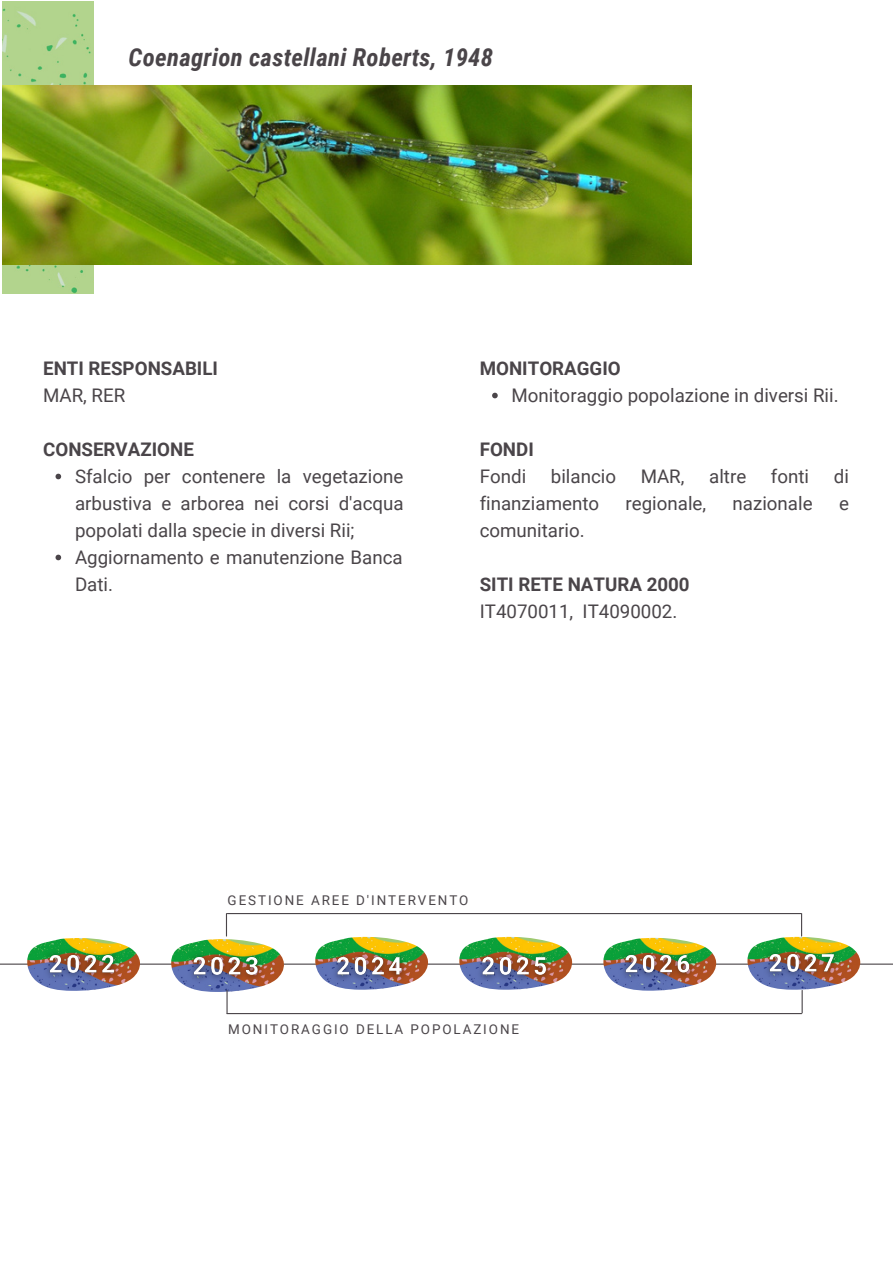
<style>
.page{position:relative;width:893px;height:1264px;background:#fff}
.page>*{position:absolute;margin:0;border:0;box-sizing:border-box;transform-origin:0 0}
.t1{font:italic 700 24.75px "Roboto Condensed";letter-spacing:.015em;color:#4a4549}
.t2{font:18.75px/27px "Roboto";color:#4a4549}
.t3{font:700 18.75px "Roboto";color:#4a4549}
.t4{font:13.5px "Roboto";letter-spacing:.145em;color:#4a4549}
</style>
<div class="page">
<svg style="left:55px;top:473px;width:6px;height:6px"></svg>
<svg style="left:55px;top:554px;width:6px;height:6px"></svg>
<hr style="left:0;top:963px;width:892px;height:1px;background:#4a4549">
<img style="left:27px;top:938px;width:113px;height:53px">
<img style="left:171px;top:939px;width:113px;height:53px">
<img style="left:315px;top:936px;width:113px;height:46px">
<img style="left:459px;top:936px;width:113px;height:46px">
<img style="left:39px;top:939px;width:90px;height:50px">
<img style="left:183px;top:941px;width:90px;height:50px">
<img style="left:327px;top:941px;width:90px;height:49px">
<img style="left:471px;top:941px;width:90px;height:49px">
<img style="left:603px;top:937px;width:113px;height:53px">
<img style="left:614px;top:939px;width:91px;height:50px">
<svg style="left:492px;top:393px;width:5px;height:5px"></svg>
<img style="left:747px;top:936px;width:113px;height:53px">
<img style="left:758px;top:938px;width:91px;height:50px">
<svg style="left:226px;top:913px;width:1px;height:23px"></svg>
<svg style="left:801px;top:913px;width:1px;height:23px"></svg>
<hr style="left:227px;top:913px;width:574px;height:1px;background:#4a4549">
<hr style="left:227px;top:1013px;width:574px;height:1px;background:#4a4549">
<svg style="left:226px;top:990px;width:1px;height:22px"></svg>
<svg style="left:801px;top:990px;width:1px;height:22px"></svg>
<img style="left:2px;top:1px;width:91px;height:293px">
<img style="left:2px;top:86px;width:689px;height:179px">
<h1 class="t1" style="left:129px;top:43px;width:366px">Coenagrion castellani Roberts, 1948</h1>
<p class="t3" style="left:43px;top:357px;width:176px">ENTI RESPONSABILI</p>
<p class="t2" style="left:43px;top:382px;width:84px">MAR, RER</p>
<p class="t3" style="left:43px;top:438px;width:152px">CONSERVAZIONE</p>
<p class="t2" style="left:75px;top:463px;width:330px">Sfalcio per contenere la vegetazione arbustiva e arborea nei corsi d'acqua popolati dalla specie in diversi Rii;<br>Aggiornamento e manutenzione Banca<br>Dati.</p>
<p class="t3" style="left:479px;top:357px;width:142px">MONITORAGGIO</p>
<p class="t2" style="left:511px;top:382px;width:328px">Monitoraggio popolazione in diversi Rii.</p>
<p class="t3" style="left:479px;top:438px;width:56px">FONDI</p>
<p class="t2" style="left:479px;top:463px;width:48px">Fondi</p>
<p class="t2" style="left:551px;top:463px;width:67px">bilancio</p>
<p class="t2" style="left:640px;top:463px;width:45px">MAR,</p>
<p class="t2" style="left:709px;top:463px;width:39px">altre</p>
<p class="t2" style="left:770px;top:463px;width:40px">fonti</p>
<p class="t2" style="left:833px;top:463px;width:17px">di</p>
<p class="t2" style="left:479px;top:490px;width:121px">finanziamento</p>
<p class="t2" style="left:625px;top:490px;width:82px">regionale,</p>
<p class="t2" style="left:732px;top:490px;width:81px">nazionale</p>
<p class="t2" style="left:839px;top:490px;width:11px">e</p>
<p class="t2" style="left:479px;top:517px;width:106px">comunitario.</p>
<p class="t3" style="left:479px;top:573px;width:211px">SITI RETE NATURA 2000</p>
<p class="t2" style="left:479px;top:597px;width:199px">IT4070011, IT4090002.</p>
<p class="t4" style="left:227px;top:892px;width:242px">GESTIONE AREE D'INTERVENTO</p>
<p class="t4" style="left:228px;top:1021px;width:292px">MONITORAGGIO DELLA POPOLAZIONE</p>
</div>
